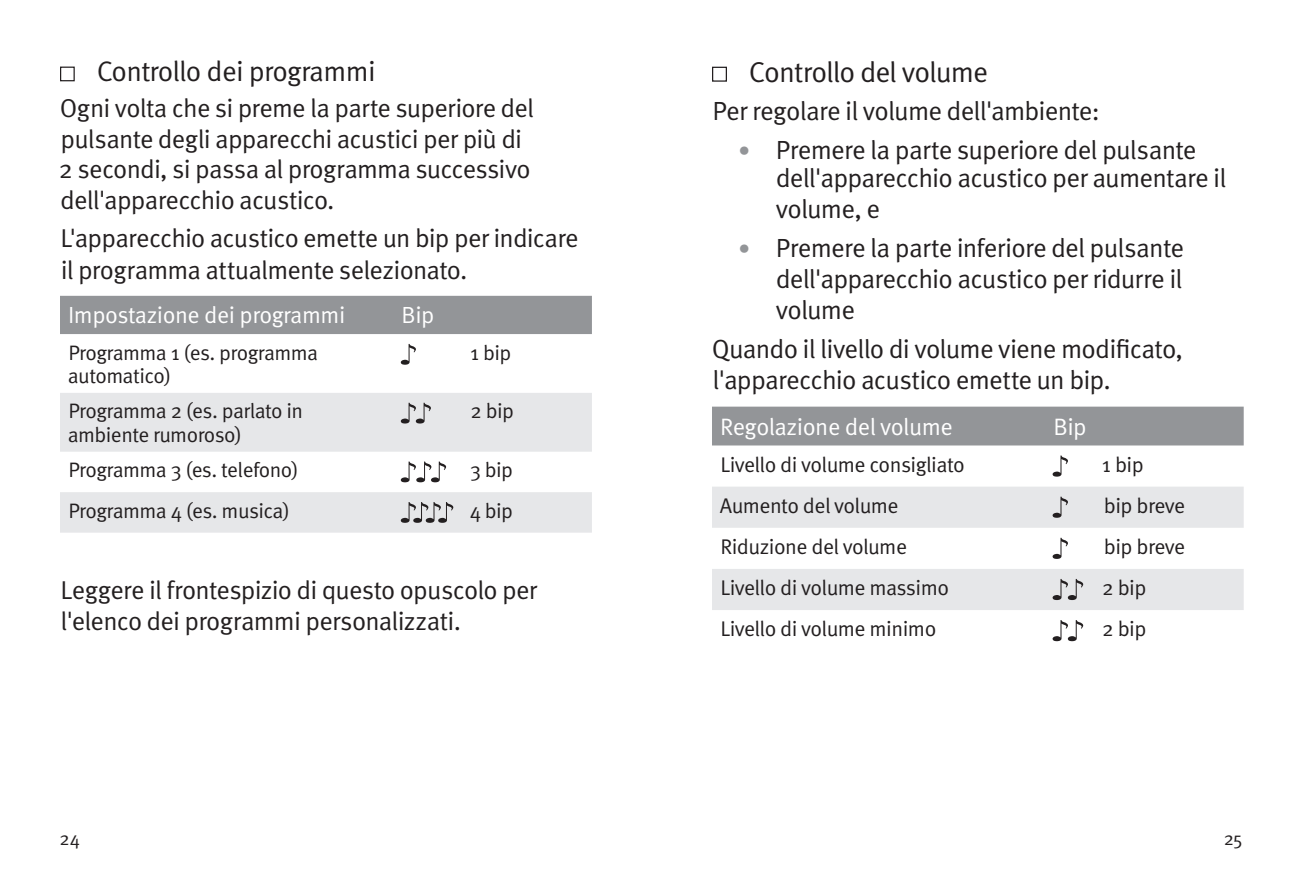
<style>
.page{position:relative;width:1304px;height:886px;background:#fff}
.page>*{position:absolute;margin:0;border:0;box-sizing:border-box;transform-origin:0 0}
.body{font:28.75px "Meta OT Norm";letter-spacing:-.035em;color:#231f20}
.sub_subhead_black{font:28.25px "Meta OT Norm";letter-spacing:-.025em;color:#231f20}
.body-2{font:26.25px/31.2px "Meta OT Norm";letter-spacing:-.035em;color:#231f20}
.body-3{font:25.75px/30.8px "Meta OT Norm";letter-spacing:-.03em;color:#231f20}
.troubleshooting_head{font:23.75px "Meta OT Norm";letter-spacing:-.02em;color:#fff}
.troubleshooting_head-2{font:23.25px "Meta OT Norm";letter-spacing:-.02em;color:#fff}
.troubleshooting_text{font:21.25px "Meta OT Norm";letter-spacing:-.025em;color:#231f20}
.troubleshooting_text-2{font:21px/23.2px "Meta OT Norm";letter-spacing:-.025em;color:#231f20}
.t1{font:18.75px "Meta OT Norm";color:#231f20}
.s1{font-size:23.5px;color:#939598}
</style>
<div class="page">
<div style="left:60px;top:67px;width:15px;height:14px;border:1px solid #231f20"></div>
<div style="left:60px;top:296px;width:532px;height:38px;background:#939598"></div>
<svg style="left:60px;top:393px;width:532px;height:140px;fill:#e6e7e9"></svg>
<svg style="left:401px;top:344px;width:15px;height:21px"></svg>
<svg style="left:401px;top:403px;width:30px;height:20px"></svg>
<svg style="left:401px;top:461px;width:45px;height:21px"></svg>
<svg style="left:401px;top:502px;width:52px;height:21px"></svg>
<div style="left:712px;top:67px;width:15px;height:15px;border:1px solid #231f20"></div>
<div style="left:712px;top:407px;width:532px;height:38px;background:#939598"></div>
<svg style="left:712px;top:487px;width:532px;height:123px;fill:#e6e7e9"></svg>
<svg style="left:1053px;top:455px;width:15px;height:22px"></svg>
<svg style="left:1053px;top:497px;width:15px;height:21px"></svg>
<svg style="left:1053px;top:538px;width:15px;height:21px"></svg>
<svg style="left:1053px;top:579px;width:30px;height:21px"></svg>
<svg style="left:1053px;top:620px;width:30px;height:21px"></svg>
<p class="sub_subhead_black" style="left:97px;top:55px;width:280px">Controllo dei programmi</p>
<p class="body-3" style="left:59px;top:93px;width:477px">Ogni volta che si preme la parte superiore del pulsante degli apparecchi acustici per più di 2 secondi, si passa al programma successivo dell'apparecchio acustico.</p>
<p class="body-3" style="left:61px;top:223px;width:520px">L'apparecchio acustico emette un bip per indicare il programma attualmente selezionato.</p>
<p class="troubleshooting_head-2" style="left:68px;top:301px;width:279px">Impostazione dei programmi</p>
<p class="troubleshooting_head-2" style="left:402px;top:301px;width:34px">Bip</p>
<p class="troubleshooting_text-2" style="left:68px;top:341px;width:252px">Programma 1 (es. programma automatico)</p>
<p class="troubleshooting_text-2" style="left:470px;top:341px;width:43px">1 bip</p>
<p class="troubleshooting_text-2" style="left:68px;top:400px;width:237px">Programma 2 (es. parlato in ambiente rumoroso)</p>
<p class="troubleshooting_text-2" style="left:470px;top:400px;width:45px">2 bip</p>
<p class="troubleshooting_text-2" style="left:68px;top:459px;width:232px">Programma 3 (es. telefono)</p>
<p class="troubleshooting_text-2" style="left:470px;top:459px;width:45px">3 bip</p>
<p class="troubleshooting_text-2" style="left:68px;top:499px;width:223px">Programma 4 (es. musica)</p>
<p class="troubleshooting_text-2" style="left:470px;top:499px;width:45px">4 bip</p>
<p class="body-3" style="left:61px;top:575px;width:478px">Leggere il frontespizio di questo opuscolo per l'elenco dei programmi personalizzati.</p>
<p class="body" style="left:749px;top:54px;width:241px">Controllo del volume</p>
<p class="body-2" style="left:712px;top:96px;width:389px">Per regolare il volume dell'ambiente:</p>
<p class="body-2" style="left:776px;top:137px;width:452px;line-height:27.5px;text-indent:-38px"><span class="s1">•</span> Premere la parte superiore del pulsante dell'apparecchio acustico per aumentare il</p>
<p class="body-2" style="left:776px;top:193px;width:106px">volume, e</p>
<p class="body-2" style="left:776px;top:232px;width:410px;text-align:justify;text-indent:-38px"><span class="s1">•</span> Premere la parte inferiore del pulsante dell'apparecchio acustico per ridurre il volume</p>
<p class="body-2" style="left:712px;top:333px;width:473px">Quando il livello di volume viene modificato, l'apparecchio acustico emette un bip.</p>
<p class="troubleshooting_head" style="left:720px;top:412px;width:234px">Regolazione del volume</p>
<p class="troubleshooting_head" style="left:1053px;top:412px;width:35px">Bip</p>
<p class="troubleshooting_text" style="left:720px;top:451px;width:246px">Livello di volume consigliato</p>
<p class="troubleshooting_text" style="left:1102px;top:451px;width:43px">1 bip</p>
<p class="troubleshooting_text" style="left:720px;top:492px;width:180px">Aumento del volume</p>
<p class="troubleshooting_text" style="left:1104px;top:492px;width:83px">bip breve</p>
<p class="troubleshooting_text" style="left:720px;top:534px;width:188px">Riduzione del volume</p>
<p class="troubleshooting_text" style="left:1104px;top:534px;width:83px">bip breve</p>
<p class="troubleshooting_text" style="left:720px;top:575px;width:230px">Livello di volume massimo</p>
<p class="troubleshooting_text" style="left:1102px;top:575px;width:46px">2 bip</p>
<p class="troubleshooting_text" style="left:720px;top:616px;width:217px">Livello di volume minimo</p>
<p class="troubleshooting_text" style="left:1102px;top:616px;width:46px">2 bip</p>
<p class="t1" style="left:60px;top:827px;width:22px">24</p>
<p class="t1" style="left:1224px;top:827px;width:21px">25</p>
</div>
